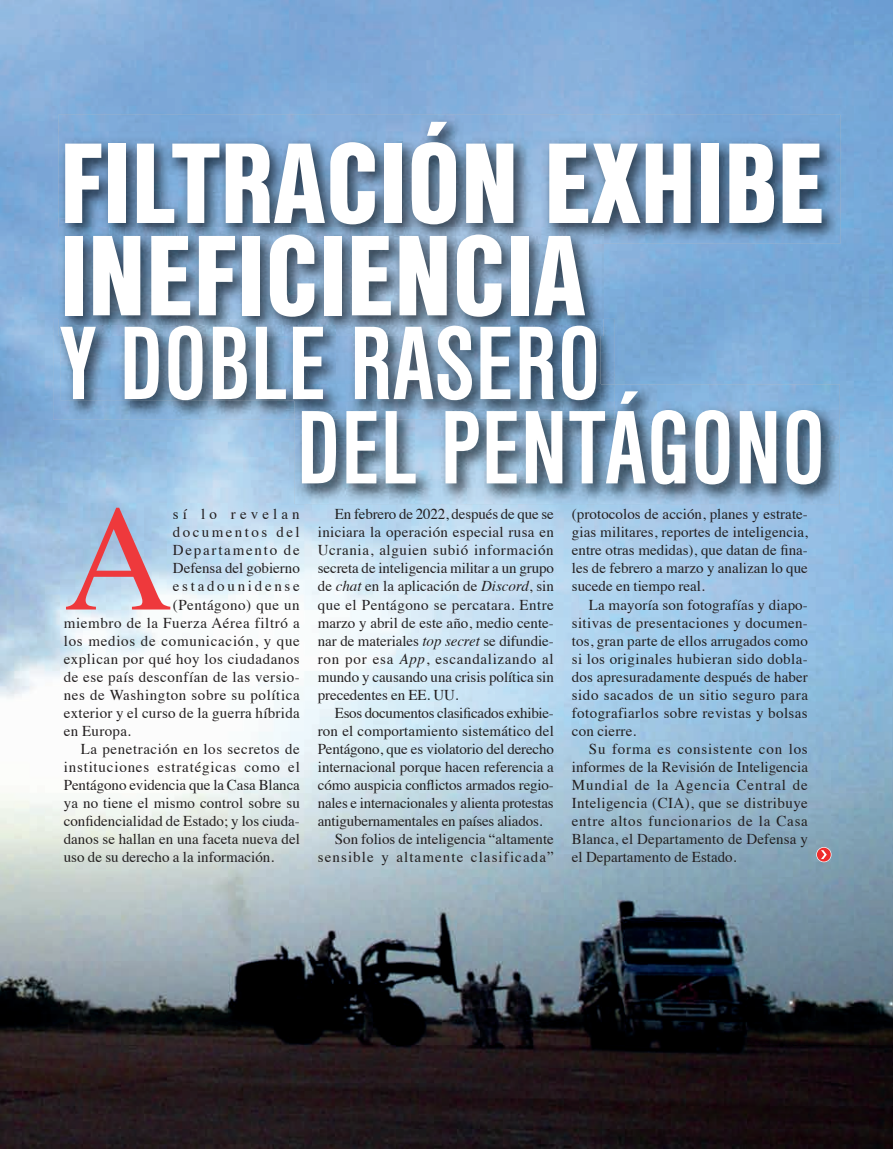
<style>
.page{position:relative;width:893px;height:1149px;background:#fff}
.page>*{position:absolute;margin:0;border:0;box-sizing:border-box;transform-origin:0 0}
.t1{font:151.05px "Times";color:#ee393c}
.t2{font:118.95px/92.2px "Nimbus Sans DOT Blac Cond";letter-spacing:.005em;color:#fff}
.t3{font:700 condensed 108.3px/84.3px "Nimbus Sans DOT";letter-spacing:.005em;color:#fff}
.t4{font:15px/18px "Times";color:#231f20;text-align:justify}
.t5{font:15px "Times";letter-spacing:.035em;color:#231f20}
.t6{font:15px "Times";letter-spacing:.04em;color:#231f20}
.t7{font:15px "Times";letter-spacing:.02em;color:#231f20}
.t8{font:15px "Times";letter-spacing:-.02em;color:#231f20}
.t9{font:15px "Times";letter-spacing:.055em;color:#231f20}
.t10{font:15px "Times";letter-spacing:.075em;color:#231f20}
.t11{font:15px "Times";letter-spacing:.05em;color:#231f20}
.t12{font:15px "Times";letter-spacing:.12em;color:#231f20}
.t13{font:15px "Times";letter-spacing:.18em;color:#231f20}
.t14{font:15px "Times";letter-spacing:.16em;color:#231f20}
.t15{font:15px "Times";letter-spacing:.275em;color:#231f20}
.s1{font-style:italic}
</style>
<div class="page">
<img style="left:0;top:0;width:893px;height:1148px">
<svg style="left:816px;top:846px;width:15px;height:16px"></svg>
<svg style="left:817px;top:847px;width:14px;height:14px"></svg>
<svg style="left:821px;top:849px;width:6px;height:9px"></svg>
<img style="left:58px;top:115px;width:782px;height:128px">
<img style="left:58px;top:228px;width:545px;height:91px">
<img style="left:53px;top:319px;width:562px;height:100px">
<img style="left:60px;top:325px;width:540px;height:75px">
<img style="left:295px;top:384px;width:545px;height:120px">
<img style="left:295px;top:384px;width:320px;height:35px">
<img style="left:295px;top:384px;width:305px;height:16px">
<h2 class="t2" style="left:60px;top:138px;width:766px">FILTRACIÓN EXHIBE<br>INEFICIENCIA</h2>
<h3 class="t3" style="left:296px;top:323px;width:530px;text-indent:-236px">Y DOBLE RASERO<br>DEL PENTÁGONO</h3>
<h1 class="t1" style="left:64px;top:417px;width:111px">A</h1>
<p class="t15" style="left:173px;top:500px;width:128px">sí lo revelan</p>
<p class="t4" style="left:572px;top:504px;width:238px">(protocolos de acción, planes y estrate&shy;gias militares, reportes de inteligencia, entre otras medidas), que datan de fina&shy;les de febrero a marzo y analizan lo que sucede en tiempo real.</p>
<p class="t4" style="left:572px;top:594px;width:238px;text-indent:17px">La mayoría son fotografías y diapo&shy;sitivas de presentaciones y documen&shy;tos, gran parte de ellos arrugados como si los originales hubieran sido dobla&shy;dos apresuradamente después de haber sido sacados de un sitio seguro para fotografiarlos sobre revistas y bolsas con cierre.</p>
<p class="t4" style="left:572px;top:738px;width:238px;text-indent:17px">Su forma es consistente con los informes de la Revisión de Inteligencia Mundial de la Agencia Central de Inteligencia (CIA), que se distribuye entre altos funcionarios de la Casa Blanca, el Departamento de Defensa y el Departamento de Estado.</p>
<p class="t4" style="left:318px;top:504px;width:238px;text-indent:17px">En febrero de 2022, después de que se iniciara la operación especial rusa en Ucrania, alguien subió información secreta de inteligencia militar a un grupo de <span class="s1">chat</span> en la aplicación de <span class="s1">Discord</span>, sin que el Pentágono se percatara. Entre marzo y abril de este año, medio cente&shy;nar de materiales <span class="s1">top secret</span> se difundie&shy;ron por esa <span class="s1">App</span>, escandalizando al mundo y causando una crisis política sin precedentes en EE. UU.</p>
<p class="t8" style="left:335px;top:698px;width:221px">Esos documentos clasificados exhibie-</p>
<p class="t4" style="left:318px;top:720px;width:238px">ron el comportamiento sistemático del</p>
<p class="t4" style="left:318px;top:738px;width:238px">Pentágono, que es violatorio del derecho</p>
<p class="t4" style="left:318px;top:756px;width:238px">internacional porque hacen referencia a</p>
<p class="t4" style="left:318px;top:774px;width:238px">cómo auspicia conflictos armados regio-</p>
<p class="t4" style="left:318px;top:792px;width:237px">nales e internacionales y alienta protestas</p>
<p class="t4" style="left:318px;top:810px;width:226px">antigubernamentales en países aliados.</p>
<p class="t4" style="left:335px;top:828px;width:221px">Son folios de inteligencia “altamente</p>
<p class="t10" style="left:318px;top:842px;width:237px">sensible y altamente clasificada”</p>
<p class="t14" style="left:173px;top:518px;width:128px">documentos del</p>
<p class="t12" style="left:173px;top:536px;width:128px">Departamento de</p>
<p class="t4" style="left:173px;top:558px;width:128px">Defensa del gobierno</p>
<p class="t13" style="left:173px;top:572px;width:128px">estadounidense</p>
<p class="t5" style="left:173px;top:590px;width:128px">(Pentágono) que un</p>
<p class="t6" style="left:64px;top:608px;width:237px">miembro de la Fuerza Aérea filtró a</p>
<p class="t11" style="left:64px;top:626px;width:238px">los medios de comunicación, y que</p>
<p class="t5" style="left:64px;top:644px;width:237px">explican por qué hoy los ciudadanos</p>
<p class="t5" style="left:64px;top:662px;width:238px">de ese país desconfían de las versio-</p>
<p class="t6" style="left:64px;top:680px;width:237px">nes de Washington sobre su política</p>
<p class="t7" style="left:64px;top:698px;width:238px">exterior y el curso de la guerra híbrida</p>
<p class="t7" style="left:64px;top:716px;width:69px">en Europa.</p>
<p class="t5" style="left:81px;top:734px;width:221px">La penetración en los secretos de</p>
<p class="t9" style="left:64px;top:752px;width:238px">instituciones estratégicas como el</p>
<p class="t4" style="left:64px;top:774px;width:238px">Pentágono evidencia que la Casa Blanca</p>
<p class="t4" style="left:64px;top:792px;width:238px">ya no tiene el mismo control sobre su</p>
<p class="t4" style="left:64px;top:810px;width:238px">confidencialidad de Estado; y los ciuda-</p>
<p class="t4" style="left:64px;top:828px;width:238px">danos se hallan en una faceta nueva del</p>
<p class="t4" style="left:64px;top:846px;width:212px">uso de su derecho a la información.</p>
</div>
